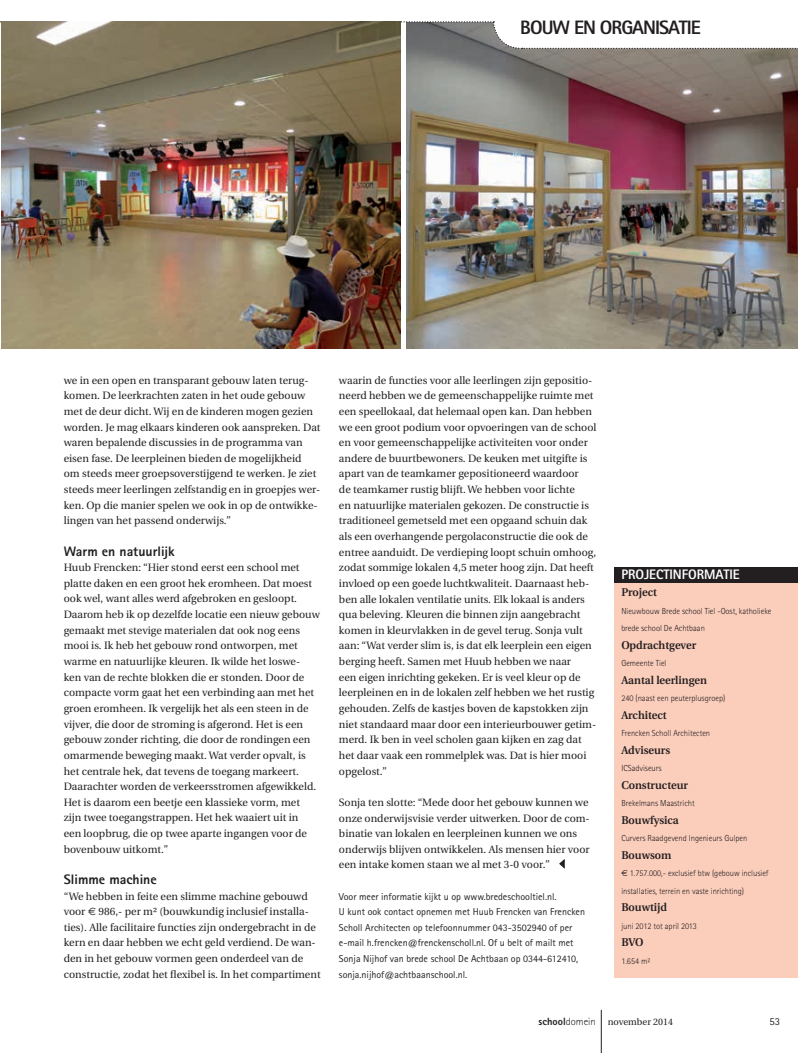
<style>
.page{position:relative;width:798px;height:1053px;background:#fff}
.page>*{position:absolute;margin:0;border:0;box-sizing:border-box;transform-origin:0 0}
.t1{font:800 19.38px "Rotis Sans Serif";letter-spacing:-.05em;color:#231f20}
.t2{font:800 13.75px "Rotis Sans Serif";color:#231f20}
.t3{font:800 13.75px "Rotis Sans Serif";color:#fff}
.t4{font:600 11.25px "Utopia";letter-spacing:-.005em;color:#231f20}
.t5{font:10.62px/15.6px "Utopia";color:#231f20}
.t6{font:10.62px "Rotis Sans Serif";color:#231f20}
.t7{font:10px/15.6px "Rotis Sans Serif";color:#231f20}
.t8{font:9.38px "Utopia";color:#231f20}
.t9{font:300 8.75px/17.5px "Rotis Sans Serif";letter-spacing:-.005em;color:#231f20}
.s1{font-family:"Euro Sans"}
.s2{font-family:"Euro Sans";font-weight:400}
.s3{font-family:"Rotis Sans Serif";font-weight:800;font-size:10.5px}
.s4{font-family:"Rotis Sans Serif";font-weight:300;font-size:10.5px}
</style>
<div class="page">
<img style="left:407px;top:50px;width:390px;height:298px">
<svg style="left:559px;top:859px;width:6px;height:9px"></svg>
<svg style="left:1px;top:21px;width:797px;height:29px"></svg>
<hr style="left:600px;top:1009px;width:1px;height:43px;background:#231f20">
<div style="left:614px;top:579px;width:183px;height:398px;background:#fbcdbb"></div>
<div style="left:614px;top:567px;width:183px;height:16px;background:#231f20"></div>
<img style="left:2px;top:22px;width:398px;height:326px">
<h1 class="t1" style="left:520px;top:15px;width:182px">BOUW EN ORGANISATIE</h1>
<p class="t5" style="left:64px;top:372px;width:258px">we in een open en transparant gebouw laten terug&shy;komen. De leerkrachten zaten in het oude gebouw met de deur dicht. Wij en de kinderen mogen gezien worden. Je mag elkaars kinderen ook aanspreken. Dat waren bepalende discussies in de programma van eisen fase. De leerpleinen bieden de mogelijkheid<br>om steeds meer groepsoverstijgend te werken. Je ziet steeds meer leerlingen zelfstandig en in groepjes wer&shy;ken. Op die manier spelen we ook in op de ontwikke&shy;lingen van het passend onderwijs.”</p>
<p class="t2" style="left:64px;top:542px;width:112px">Warm en natuurlijk</p>
<p class="t5" style="left:64px;top:560px;width:257px">Huub Frencken: “Hier stond eerst een school met platte daken en een groot hek eromheen. Dat moest ook wel, want alles werd afgebroken en gesloopt.<br>Daarom heb ik op dezelfde locatie een nieuw gebouw gemaakt met stevige materialen dat ook nog eens mooi is. Ik heb het gebouw rond ontworpen, met warme en natuurlijke kleuren. Ik wilde het loswe&shy;ken van de rechte blokken die er stonden. Door de compacte vorm gaat het een verbinding aan met het groen eromheen. Ik vergelijk het als een steen in de vijver, die door de stroming is afgerond. Het is een gebouw zonder richting, die door de rondingen een omarmende beweging maakt. Wat verder opvalt, is het centrale hek, dat tevens de toegang markeert.<br>Daarachter worden de verkeersstromen afgewikkeld.<br>Het is daarom een beetje een klassieke vorm, met zijn twee toegangstrappen. Het hek waaiert uit in<br>een loopbrug, die op twee aparte ingangen voor de bovenbouw uitkomt.”</p>
<p class="t2" style="left:64px;top:870px;width:94px">Slimme machine</p>
<p class="t5" style="left:64px;top:888px;width:258px">“We hebben in feite een slimme machine gebouwd voor <span class="s1">e</span> 986,- per m² (bouwkundig inclusief installa&shy;ties). Alle facilitaire functies zijn ondergebracht in de kern en daar hebben we echt geld verdiend. De wan&shy;den in het gebouw vormen geen onderdeel van de constructie, zodat het flexibel is. In het compartiment</p>
<p class="t5" style="left:339px;top:372px;width:259px">waarin de functies voor alle leerlingen zijn gepositio&shy;neerd hebben we de gemeenschappelijke ruimte met een speellokaal, dat helemaal open kan. Dan hebben we een groot podium voor opvoeringen van de school en voor gemeenschappelijke activiteiten voor onder andere de buurtbewoners. De keuken met uitgifte is apart van de teamkamer gepositioneerd waardoor<br>de teamkamer rustig blijft. We hebben voor lichte<br>en natuurlijke materialen gekozen. De constructie is traditioneel gemetseld met een opgaand schuin dak als een overhangende pergolaconstructie die ook de entree aanduidt. De verdieping loopt schuin omhoog, zodat sommige lokalen 4,5 meter hoog zijn. Dat heeft invloed op een goede luchtkwaliteit. Daarnaast heb&shy;ben alle lokalen ventilatie units. Elk lokaal is anders qua beleving. Kleuren die binnen zijn aangebracht komen in kleurvlakken in de gevel terug. Sonja vult aan: “Wat verder slim is, is dat elk leerplein een eigen berging heeft. Samen met Huub hebben we naar<br>een eigen inrichting gekeken. Er is veel kleur op de leerpleinen en in de lokalen zelf hebben we het rustig gehouden. Zelfs de kastjes boven de kapstokken zijn niet standaard maar door een interieurbouwer getim&shy;merd. Ik ben in veel scholen gaan kijken en zag dat het daar vaak een rommelplek was. Dat is hier mooi opgelost.”</p>
<p class="t5" style="left:339px;top:794px;width:252px">Sonja ten slotte: “Mede door het gebouw kunnen we onze onderwijsvisie verder uitwerken. Door de com&shy;binatie van lokalen en leerpleinen kunnen we ons onderwijs blijven ontwikkelen. Als mensen hier voor een intake komen staan we al met 3-0 voor.”</p>
<p class="t7" style="left:339px;top:888px;width:247px">Voor meer informatie kijkt u op www.bredeschooltiel.nl.<br>U kunt ook contact opnemen met Huub Frencken van Frencken Scholl Architecten op telefoonnummer 043-3502940 of per e-mail h.frencken@frenckenscholl.nl. Of u belt of mailt met Sonja Nijhof van brede school De Achtbaan op 0344-612410, sonja.nijhof@achtbaanschool.nl.</p>
<p class="t3" style="left:621px;top:565px;width:36px">projectinformatie</p>
<p class="t4" style="left:621px;top:586px;width:37px">Project</p>
<p class="t9" style="left:621px;top:602px;width:151px">Nieuwbouw Brede school Tiel -Oost, katholieke brede school De Achtbaan</p>
<p class="t4" style="left:621px;top:638px;width:76px">Opdrachtgever</p>
<p class="t9" style="left:621px;top:654px;width:47px">Gemeente Tiel</p>
<p class="t4" style="left:621px;top:673px;width:87px">Aantal leerlingen</p>
<p class="t9" style="left:621px;top:689px;width:105px">240 (naast een peuterplusgroep)</p>
<p class="t4" style="left:621px;top:708px;width:47px">Architect</p>
<p class="t9" style="left:621px;top:724px;width:90px">Frencken Scholl Architecten</p>
<p class="t4" style="left:621px;top:743px;width:50px">Adviseurs</p>
<p class="t9" style="left:621px;top:759px;width:42px">ICSadviseurs</p>
<p class="t4" style="left:621px;top:778px;width:68px">Constructeur</p>
<p class="t9" style="left:621px;top:794px;width:75px">Brekelmans Maastricht</p>
<p class="t4" style="left:621px;top:813px;width:59px">Bouwfysica</p>
<p class="t9" style="left:621px;top:829px;width:127px">Curvers Raadgevend Ingenieurs Gulpen</p>
<p class="t4" style="left:621px;top:848px;width:52px">Bouwsom</p>
<p class="t9" style="left:621px;top:864px;width:149px"><span class="s2">e</span> 1.757.000,- exclusief btw (gebouw inclusief installaties, terrein en vaste inrichting)</p>
<p class="t4" style="left:621px;top:901px;width:47px">Bouwtijd</p>
<p class="t9" style="left:621px;top:917px;width:77px">juni 2012 tot april 2013</p>
<p class="t4" style="left:621px;top:936px;width:24px">BVO</p>
<p class="t9" style="left:621px;top:952px;width:30px">1.654 m²</p>
<p class="t8" style="left:538px;top:1016px;width:136px"><span class="s3">school</span><span class="s4">domein</span> november 2014</p>
<p class="t6" style="left:769px;top:1014px;width:12px">53</p>
</div>
